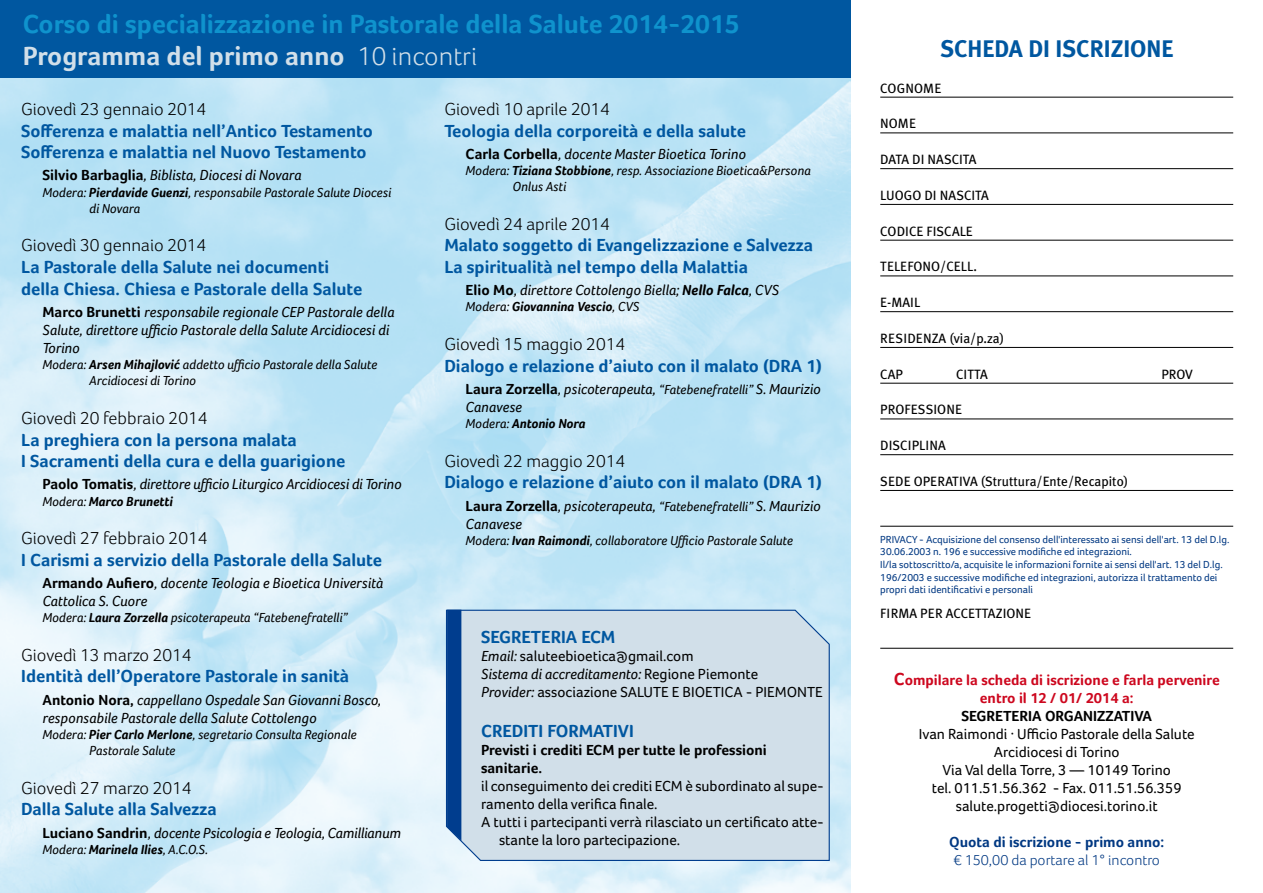
<style>
.page{position:relative;width:1263px;height:893px;background:#fff}
.page>*{position:absolute;margin:0;border:0;box-sizing:border-box;transform-origin:0 0}
.t1{font:700 27px/32.4px "Foco";color:#0f93cd}
.t2{font:24px "Meta Bold LF";color:#0057a0}
.t3{font:700 18px/21.6px "Foco";color:#0057a0}
.t4{font:300 18px "Foco";color:#000}
.t5{font:italic 15px/18px "Foco";color:#000}
.t6{font:15px/18px "Foco";color:#000}
.t7{font:700 15px/18px "Foco";color:#000}
.t8{font:700 15px/18px "Foco";color:#cd071e;text-align:center}
.t9{font:700 15px "Foco";color:#003882}
.t10{font:300 15px "Foco";color:#003882}
.t11{font:italic 13.5px/16.2px "Foco";color:#000}
.t12{font:13.5px "Meta Plus";color:#000}
.t13{font:italic 700 13.5px "Foco";color:#000}
.t14{font:10.5px/12.6px "Foco";color:#003882}
.s1{color:#d1dfe9}
.s2{font-weight:300;color:#d1dfe9}
.s3{font-weight:700;font-style:normal}
.s4{font-weight:700}
.s5{font-weight:400}
.s6{font-size:13.5px}
.s7{font-style:italic}
.s8{font-size:18px}
</style>
<div class="page">
<div style="left:0;top:0;width:850px;height:78px;background:#0057a0"></div>
<div style="left:445px;top:609px;width:385px;height:252px;background:#d1dfe9"></div>
<hr style="left:880px;top:97px;width:353px;height:1px;background:#000">
<hr style="left:880px;top:133px;width:353px;height:1px;background:#000">
<hr style="left:880px;top:168px;width:353px;height:1px;background:#000">
<hr style="left:880px;top:204px;width:353px;height:1px;background:#000">
<hr style="left:880px;top:240px;width:353px;height:1px;background:#000">
<hr style="left:880px;top:276px;width:353px;height:1px;background:#000">
<hr style="left:880px;top:311px;width:353px;height:1px;background:#000">
<hr style="left:880px;top:347px;width:353px;height:1px;background:#000">
<hr style="left:880px;top:383px;width:353px;height:1px;background:#000">
<hr style="left:880px;top:419px;width:353px;height:1px;background:#000">
<hr style="left:880px;top:454px;width:353px;height:1px;background:#000">
<hr style="left:880px;top:490px;width:353px;height:1px;background:#000">
<hr style="left:880px;top:526px;width:353px;height:1px;background:#000">
<hr style="left:880px;top:648px;width:353px;height:1px;background:#000">
<svg style="left:447px;top:610px;width:14px;height:231px;background:#074291"></svg>
<h1 class="t1" style="left:23px;top:7px;width:718px">Corso di specializzazione in Pastorale della Salute 2014-2015<br><span class="s1">Programma del primo anno</span> <span class="s2">10 incontri</span></h1>
<p class="t4" style="left:21px;top:99px;width:186px">Giovedì 23 gennaio 2014</p>
<p class="t3" style="left:21px;top:119px;width:353px">Sofferenza e malattia nell’Antico Testamento<br>Sofferenza e malattia nel Nuovo Testamento</p>
<p class="t5" style="left:43px;top:166px;width:260px"><span class="s3">Silvio Barbaglia</span>, Biblista, Diocesi di Novara</p>
<p class="t11" style="left:89px;top:184px;width:303px;text-indent:-47px">Modera: <span class="s4">Pierdavide Guenzi</span>, responsabile Pastorale Salute Diocesi di Novara</p>
<p class="t4" style="left:21px;top:235px;width:186px">Giovedì 30 gennaio 2014</p>
<p class="t3" style="left:21px;top:256px;width:342px">La Pastorale della Salute nei documenti della Chiesa. Chiesa e Pastorale della Salute</p>
<p class="t5" style="left:43px;top:303px;width:353px"><span class="s3">Marco Brunetti</span> responsabile regionale CEP Pastorale della<br>Salute, direttore ufficio Pastorale della Salute Arcidiocesi di<br>Torino</p>
<p class="t11" style="left:89px;top:356px;width:289px;text-indent:-47px">Modera: <span class="s4">Arsen Mihajlović</span> addetto ufficio Pastorale della Salute<br>Arcidiocesi di Torino</p>
<p class="t4" style="left:21px;top:407px;width:188px">Giovedì 20 febbraio 2014</p>
<p class="t3" style="left:21px;top:428px;width:326px">La preghiera con la persona malata<br>I Sacramenti della cura e della guarigione</p>
<p class="t5" style="left:43px;top:475px;width:361px"><span class="s3">Paolo Tomatis</span>, direttore ufficio Liturgico Arcidiocesi di Torino</p>
<p class="t13" style="left:43px;top:493px;width:132px"><span class="s5">Modera:</span> Marco Brunetti</p>
<p class="t4" style="left:21px;top:528px;width:188px">Giovedì 27 febbraio 2014</p>
<p class="t3" style="left:21px;top:549px;width:362px">I Carismi a servizio della Pastorale della Salute</p>
<p class="t5" style="left:43px;top:574px;width:342px"><span class="s3">Armando Aufiero</span>, docente Teologia e Bioetica Università<br>Cattolica S. Cuore</p>
<p class="t11" style="left:43px;top:609px;width:307px">Modera: <span class="s4">Laura Zorzella</span> psicoterapeuta “Fatebenefratelli”</p>
<p class="t4" style="left:21px;top:644px;width:172px">Giovedì 13 marzo 2014</p>
<p class="t3" style="left:21px;top:665px;width:329px">Identità dell’Operatore Pastorale in sanità</p>
<p class="t5" style="left:43px;top:690px;width:340px"><span class="s3">Antonio Nora,</span> cappellano Ospedale San Giovanni Bosco, responsabile Pastorale della Salute Cottolengo</p>
<p class="t11" style="left:89px;top:726px;width:269px;text-indent:-47px">Modera: <span class="s4">Pier Carlo Merlone</span>, segretario Consulta Regionale<br>Pastorale Salute</p>
<p class="t4" style="left:21px;top:777px;width:172px">Giovedì 27 marzo 2014</p>
<p class="t3" style="left:21px;top:798px;width:197px">Dalla Salute alla Salvezza</p>
<p class="t5" style="left:43px;top:823px;width:360px"><span class="s3">Luciano Sandrin</span>, docente Psicologia e Teologia, Camillianum</p>
<p class="t11" style="left:43px;top:841px;width:167px">Modera: <span class="s4">Marinela Ilies</span>, A.C.O.S.</p>
<p class="t4" style="left:444px;top:99px;width:167px">Giovedì 10 aprile 2014</p>
<p class="t3" style="left:444px;top:119px;width:303px">Teologia della corporeità e della salute</p>
<p class="t5" style="left:466px;top:145px;width:282px"><span class="s3">Carla Corbella</span>, docente Master Bioetica Torino</p>
<p class="t11" style="left:512px;top:162px;width:300px;text-indent:-47px">Modera: <span class="s4">Tiziana Stobbione</span>, resp. Associazione Bioetica&amp;Persona<br>Onlus Asti</p>
<p class="t4" style="left:444px;top:213px;width:167px">Giovedì 24 aprile 2014</p>
<p class="t3" style="left:444px;top:234px;width:370px">Malato soggetto di Evangelizzazione e Salvezza<br>La spiritualità nel tempo della Malattia</p>
<p class="t5" style="left:466px;top:281px;width:315px"><span class="s3">Elio Mo</span>, direttore Cottolengo Biella; <span class="s4">Nello Falca</span>, CVS</p>
<p class="t13" style="left:466px;top:299px;width:175px"><span class="s5">Modera:</span> Giovannina Vescio<span class="s5">, CVS</span></p>
<p class="t4" style="left:444px;top:334px;width:182px">Giovedì 15 maggio 2014</p>
<p class="t3" style="left:444px;top:355px;width:379px">Dialogo e relazione d’aiuto con il malato (DRA 1)</p>
<p class="t5" style="left:466px;top:380px;width:357px"><span class="s3">Laura Zorzella</span>, psicoterapeuta, <span class="s6">“Fatebenefratelli”</span> S. Maurizio<br>Canavese</p>
<p class="t13" style="left:466px;top:416px;width:121px"><span class="s5">Modera:</span> Antonio Nora</p>
<p class="t4" style="left:444px;top:450px;width:182px">Giovedì 22 maggio 2014</p>
<p class="t3" style="left:444px;top:471px;width:379px">Dialogo e relazione d’aiuto con il malato (DRA 1)</p>
<p class="t5" style="left:466px;top:496px;width:357px"><span class="s3">Laura Zorzella</span>, psicoterapeuta, <span class="s6">“Fatebenefratelli”</span> S. Maurizio<br>Canavese</p>
<p class="t11" style="left:466px;top:532px;width:329px">Modera: <span class="s4">Ivan Raimondi</span>, collaboratore Ufficio Pastorale Salute</p>
<p class="t3" style="left:481px;top:626px;width:136px">SEGRETERIA ECM</p>
<p class="t6" style="left:481px;top:647px;width:343px"><span class="s7">Email:</span> saluteebioetica@gmail.com<br><span class="s7">Sistema di accreditamento:</span> Regione Piemonte<br><span class="s7">Provider:</span> associazione SALUTE E BIOETICA - PIEMONTE</p>
<p class="t3" style="left:481px;top:720px;width:154px">CREDITI FORMATIVI</p>
<p class="t7" style="left:481px;top:740px;width:287px">Previsti i crediti ECM per tutte le professioni sanitarie.</p>
<p class="t6" style="left:481px;top:777px;width:344px">il conseguimento dei crediti ECM è subordinato al supe-</p>
<p class="t6" style="left:481px;top:795px;width:178px">ramento della verifica finale.</p>
<p class="t6" style="left:481px;top:813px;width:344px">A tutti i partecipanti verrà rilasciato un certificato atte-</p>
<p class="t6" style="left:499px;top:831px;width:183px">stante la loro partecipazione.</p>
<h2 class="t2" style="left:940px;top:34px;width:235px">SCHEDA DI ISCRIZIONE</h2>
<p class="t12" style="left:880px;top:80px;width:63px">COGNOME</p>
<p class="t12" style="left:880px;top:116px;width:37px">NOME</p>
<p class="t12" style="left:880px;top:152px;width:98px">DATA DI NASCITA</p>
<p class="t12" style="left:880px;top:187px;width:110px">LUOGO DI NASCITA</p>
<p class="t12" style="left:880px;top:223px;width:94px">CODICE FISCALE</p>
<p class="t12" style="left:880px;top:259px;width:98px">TELEFONO/CELL.</p>
<p class="t12" style="left:880px;top:295px;width:42px">E-MAIL</p>
<p class="t12" style="left:880px;top:330px;width:125px">RESIDENZA (via/p.za)</p>
<p class="t12" style="left:880px;top:366px;width:24px">CAP</p>
<p class="t12" style="left:956px;top:366px;width:33px">CITTA</p>
<p class="t12" style="left:1161px;top:366px;width:33px">PROV</p>
<p class="t12" style="left:880px;top:402px;width:83px">PROFESSIONE</p>
<p class="t12" style="left:880px;top:438px;width:67px">DISCIPLINA</p>
<p class="t12" style="left:880px;top:473px;width:250px">SEDE OPERATIVA (Struttura/Ente/Recapito)</p>
<p class="t14" style="left:880px;top:533px;width:351px">PRIVACY - Acquisizione del consenso dell'interessato ai sensi dell'art. 13 del D.lg.<br>30.06.2003 n. 196 e successive modifiche ed integrazioni.<br>Il/la sottoscritto/a, acquisite le informazioni fornite ai sensi dell'art. 13 del D.lg.<br>196/2003 e successive modifiche ed integrazioni, autorizza il trattamento dei propri dati identificativi e personali</p>
<p class="t12" style="left:880px;top:606px;width:152px">FIRMA PER ACCETTAZIONE</p>
<p class="t8" style="left:894px;top:671px;width:327px"><span class="s8">C</span>ompilare la scheda di iscrizione e farla pervenire entro il 12 / 01/ 2014 a:</p>
<p class="t7" style="left:961px;top:707px;width:192px">SEGRETERIA ORGANIZZATIVA</p>
<p class="t6" style="left:919px;top:725px;width:277px;text-align:center">Ivan Raimondi · Ufficio Pastorale della Salute Arcidiocesi di Torino<br>Via Val della Torre, 3 — 10149 Torino<br>tel. 011.51.56.362 - Fax. 011.51.56.359 salute.progetti@diocesi.torino.it</p>
<p class="t9" style="left:949px;top:833px;width:217px">Quota di iscrizione - primo anno:</p>
<p class="t10" style="left:953px;top:852px;width:208px">€ 150,00 da portare al 1° incontro</p>
</div>
